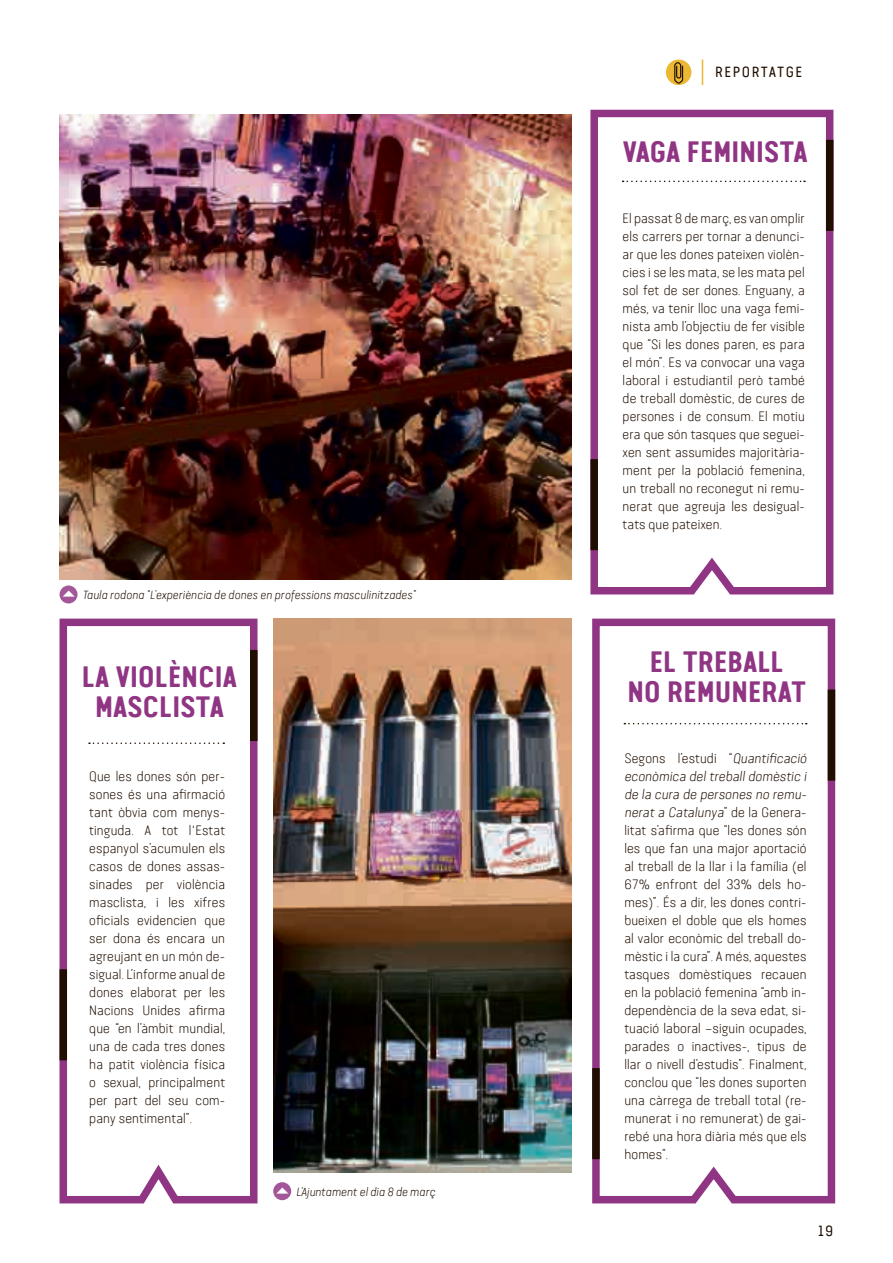
<style>
.page{position:relative;width:893px;height:1263px;background:#fff}
.page>*{position:absolute;margin:0;border:0;box-sizing:border-box;transform-origin:0 0}
.t1{font:700 30px/30px "Van Condensed Pro";letter-spacing:-.02em;color:#903484;text-align:center;scale:.95 1}
.t2{font:15px "Van Pro Regular 3";letter-spacing:.1em;color:#200e00}
.t3{font:300 13.5px/18px "Van Condensed Light Pro";letter-spacing:.01em;color:#200e00;text-align:justify}
.t4{font:12px "Van Condensed Light Pro Light Itali";letter-spacing:.01em;color:#200e00}
</style>
<div class="page">
<div style="left:666px;top:60px;width:25px;height:25px;background:#ecb732;border-radius:50%"></div>
<svg style="left:702px;top:60px;width:1px;height:25px"></svg>
<svg style="left:674px;top:62px;width:9px;height:22px"></svg>
<svg style="left:60px;top:585px;width:18px;height:18px"></svg>
<svg style="left:273px;top:1182px;width:18px;height:18px"></svg>
<svg style="left:590px;top:109px;width:244px;height:486px"></svg>
<div style="left:590px;top:459px;width:8px;height:91px;background:#200e00"></div>
<div style="left:826px;top:140px;width:7px;height:91px;background:#200e00"></div>
<svg style="left:592px;top:618px;width:244px;height:586px"></svg>
<div style="left:592px;top:1068px;width:8px;height:91px;background:#200e00"></div>
<div style="left:828px;top:689px;width:7px;height:92px;background:#200e00"></div>
<svg style="left:59px;top:618px;width:199px;height:586px"></svg>
<div style="left:60px;top:969px;width:7px;height:91px;background:#200e00"></div>
<div style="left:250px;top:650px;width:7px;height:91px;background:#200e00"></div>
<img style="left:60px;top:115px;width:511px;height:464px">
<img style="left:273px;top:619px;width:298px;height:554px">
<svg style="left:63px;top:591px;width:12px;height:6px"></svg>
<svg style="left:276px;top:1187px;width:13px;height:6px"></svg>
<p class="t4" style="left:83px;top:587px;width:334px">Taula rodona “L’experiència de dones en professions masculinitzades”</p>
<h1 class="t1" style="left:82px;top:659px;width:165px">LA VIOLÈNCIA<br>MASCLISTA</h1>
<p class="t3" style="left:89px;top:766px;width:137px">Que les dones són per&shy;sones és una afirmació tant òbvia com menys&shy;tinguda. A tot l'Estat espanyol s’acumulen els casos de dones assas&shy;sinades per violència masclista, i les xifres oficials evidencien que ser dona és encara un agreujant en un món de&shy;sigual. L’informe anual de dones elaborat per les Nacions Unides afirma que “en l’àmbit mundial, una de cada tres dones ha patit violència física o sexual, principalment per part del seu com&shy;pany sentimental”.</p>
<p class="t4" style="left:296px;top:1184px;width:141px">L’Ajuntament el dia 8 de març</p>
<p class="t2" style="left:715px;top:61px;width:88px">REPORTATGE</p>
<h1 class="t1" style="left:623px;top:134px;width:197px">VAGA FEMINISTA</h1>
<p class="t3" style="left:623px;top:208px;width:184px">El passat 8 de març, es van omplir els carrers per tornar a denunci&shy;ar que les dones pateixen violèn&shy;cies i se les mata, se les mata pel sol fet de ser dones. Enguany, a més, va tenir lloc una vaga femi&shy;nista amb l’objectiu de fer visible que “Si les dones paren, es para el món”. Es va convocar una vaga laboral i estudiantil però també de treball domèstic, de cures de persones i de consum. El motiu era que són tasques que seguei&shy;xen sent assumides majoritària&shy;ment per la població femenina, un treball no reconegut ni remu&shy;nerat que agreuja les desigual&shy;tats que pateixen.</p>
<h1 class="t1" style="left:627px;top:644px;width:190px">EL TREBALL<br>NO REMUNERAT</h1>
<p class="t3" style="left:624px;top:748px;width:186px;text-align:left">Segons l’estudi “Quantificació econòmica del treball domèstic i de la cura de persones no remu&shy;nerat a Catalunya” d e l a G e n e r a - litat s’afirma que “les dones són les que fan una major aportació al treball de la llar i la família (el<br>67% enfront del 33% dels ho&shy;mes)”. És a dir, les dones contri&shy;bueixen el doble que els homes al valor econòmic del treball do&shy;mèstic i la cura”. A més, aquestes tasques domèstiques recauen en la població femenina “amb in&shy;dependència de la seva edat, si&shy;tuació laboral –siguin ocupades, parades o inactives-, tipus de llar o nivell d’estudis”. Finalment, conclou que “les dones suporten una càrrega de treball total (re&shy;munerat i no remunerat) de gai&shy;rebé una hora diària més que els homes”.</p>
<p class="t2" style="left:818px;top:1220px;width:16px">19</p>
</div>
